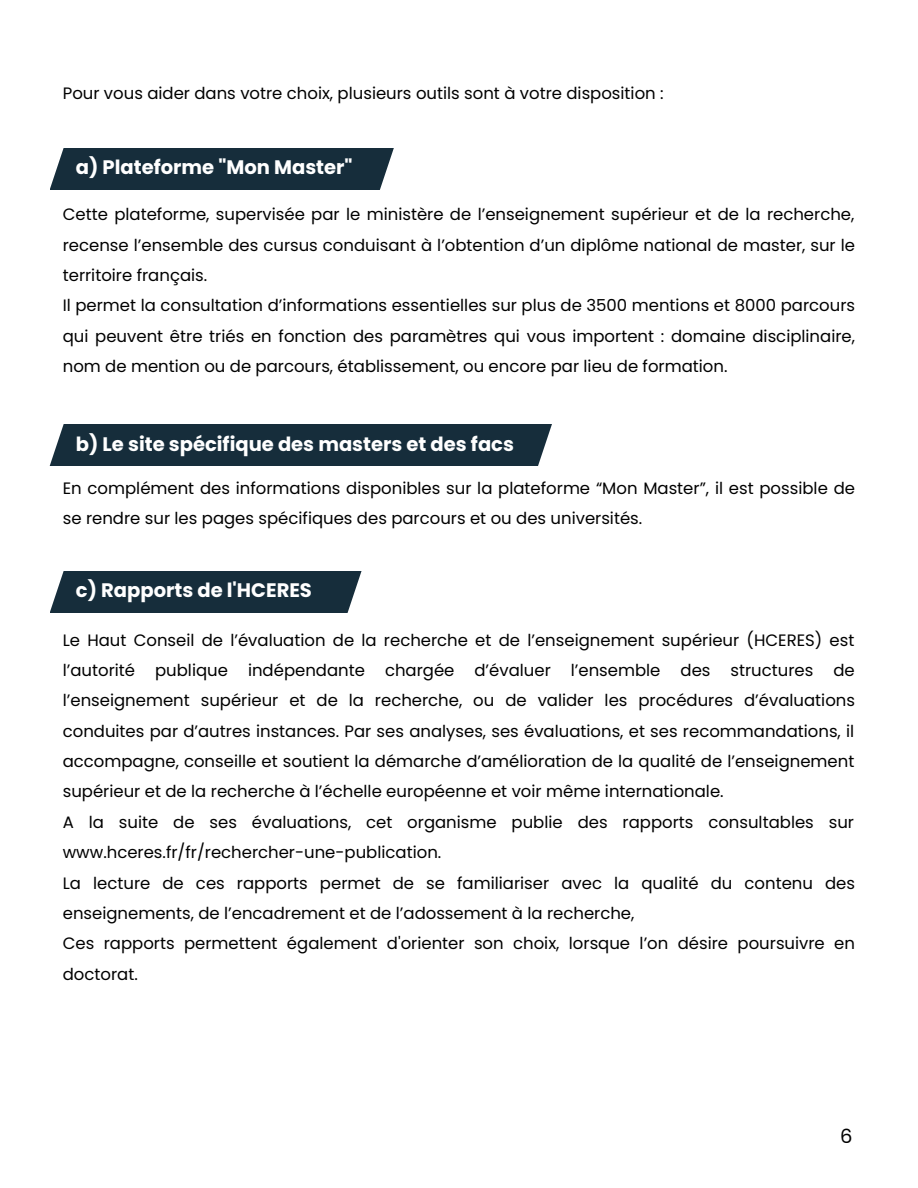
<style>
.page{position:relative;width:918px;height:1188px;background:#fff}
.page>*{position:absolute;margin:0;border:0;box-sizing:border-box;transform-origin:0 0}
.t1{font:700 19.5px "Poppins";color:#fff}
.t2{font:19.5px "Poppins";color:#000}
.t3{font:16.5px/30.3px "Poppins";color:#000}
</style>
<div class="page">
<div style="left:50px;top:148px;width:390px;height:41px;background:#162d3b"></div>
<svg style="left:376px;top:148px;width:64px;height:42px"></svg>
<svg style="left:50px;top:148px;width:16px;height:42px"></svg>
<div style="left:49px;top:425px;width:544px;height:41px;background:#162d3b"></div>
<svg style="left:534px;top:424px;width:59px;height:42px"></svg>
<svg style="left:49px;top:424px;width:17px;height:42px"></svg>
<div style="left:50px;top:571px;width:390px;height:41px;background:#162d3b"></div>
<svg style="left:343px;top:571px;width:97px;height:42px;background:#e3e6e7"></svg>
<svg style="left:50px;top:571px;width:16px;height:42px"></svg>
<p class="t3" style="left:63px;top:78px;width:602px">Pour vous aider dans votre choix, plusieurs outils sont à votre disposition :</p>
<p class="t1" style="left:76px;top:154px;width:278px">a) Plateforme "Mon Master"</p>
<p class="t3" style="left:63px;top:199px;width:794px">Cette plateforme, supervisée par le ministère de l’enseignement supérieur et de la recherche, recense l’ensemble des cursus conduisant à l’obtention d’un diplôme national de master, sur le territoire français.<br>Il permet la consultation d’informations essentielles sur plus de 3500 mentions et 8000 parcours qui peuvent être triés en fonction des paramètres qui vous importent : domaine disciplinaire, nom de mention ou de parcours, établissement, ou encore par lieu de formation.</p>
<p class="t1" style="left:76px;top:430px;width:440px">b) Le site spécifique des masters et des facs</p>
<p class="t3" style="left:63px;top:473px;width:794px">En complément des informations disponibles sur la plateforme “Mon Master”, il est possible de se rendre sur les pages spécifiques des parcours et ou des universités.</p>
<p class="t1" style="left:76px;top:577px;width:238px">c) Rapports de l'HCERES</p>
<p class="t3" style="left:63px;top:625px;width:794px">Le Haut Conseil de l’évaluation de la recherche et de l’enseignement supérieur (HCERES) est l’autorité publique indépendante chargée d’évaluer l’ensemble des structures de l’enseignement supérieur et de la recherche, ou de valider les procédures d’évaluations conduites par d’autres instances. Par ses analyses, ses évaluations, et ses recommandations, il accompagne, conseille et soutient la démarche d’amélioration de la qualité de l’enseignement supérieur et de la recherche à l’échelle européenne et voir même internationale.<br>A la suite de ses évaluations, cet organisme publie des rapports consultables sur www.hceres.fr/fr/rechercher-une-publication.<br>La lecture de ces rapports permet de se familiariser avec la qualité du contenu des enseignements, de l’encadrement et de l’adossement à la recherche,<br>Ces rapports permettent également d'orienter son choix, lorsque l’on désire poursuivre en doctorat.</p>
<p class="t2" style="left:840px;top:1122px;width:14px">6</p>
</div>
